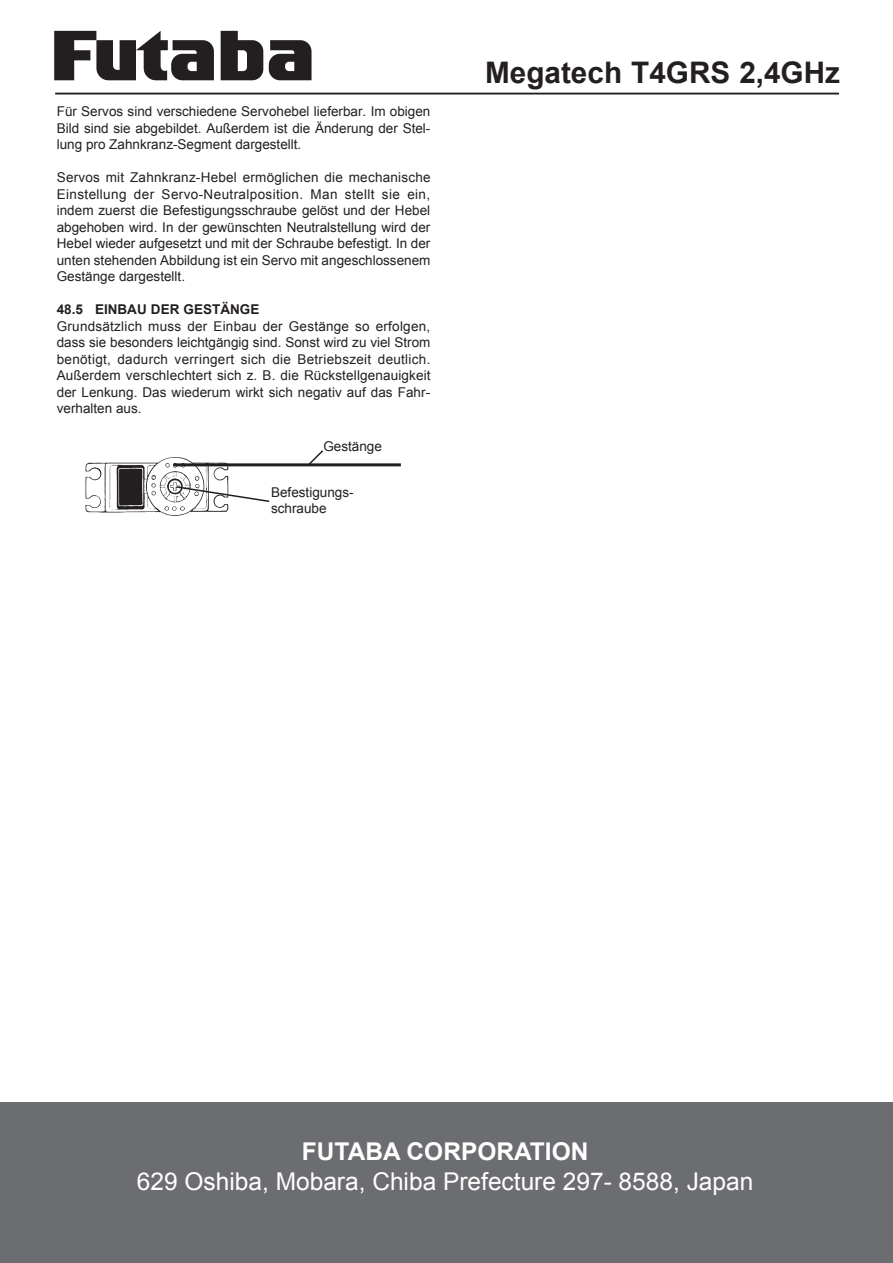
<style>
.page{position:relative;width:893px;height:1263px;background:#fff}
.page>*{position:absolute;margin:0;border:0;box-sizing:border-box;transform-origin:0 0}
.t1{font:700 29.7px "Arial";color:#231f20}
.t2{font:24.45px "Arial";color:#fff}
.t3{font:700 24.45px "Arial";color:#fff}
.t4{font:13.5px/16.5px "Arial";color:#231f20;text-align:justify}
.t5{font:700 13.5px "Arial";color:#231f20}
</style>
<div class="page">
<svg style="left:54px;top:31px;width:160px;height:49px"></svg>
<svg style="left:269px;top:40px;width:43px;height:40px;background:#464344"></svg>
<svg style="left:221px;top:31px;width:42px;height:49px"></svg>
<hr style="left:55px;top:93px;width:784px;height:1px;background:#231f20">
<img style="left:85px;top:457px;width:145px;height:58px">
<svg style="left:307px;top:450px;width:18px;height:17px"></svg>
<svg style="left:175px;top:485px;width:95px;height:18px"></svg>
<hr style="left:173px;top:463px;width:228px;height:3px;background:#231f20">
<div style="left:0;top:1102px;width:893px;height:161px;background:#6c6d70"></div>
<p class="t4" style="left:57px;top:104px;width:375px">Für Servos sind verschiedene Servohebel lieferbar. Im obigen Bild sind sie abgebildet. Außerdem ist die Änderung der Stel&shy;lung pro Zahnkranz-Segment dargestellt.</p>
<p class="t4" style="left:57px;top:170px;width:375px">Servos mit Zahnkranz-Hebel ermöglichen die mechanische Einstellung der Servo-Neutralposition. Man stellt sie ein, indem zuerst die Befestigungsschraube gelöst und der Hebel abgehoben wird. In der gewünschten Neutralstellung wird der Hebel wieder aufgesetzt und mit der Schraube befestigt. In der unten stehenden Abbildung ist ein Servo mit angeschlossenem Gestänge dargestellt.</p>
<p class="t5" style="left:57px;top:301px;width:204px">48.5 EINBAU DER GESTÄNGE</p>
<p class="t4" style="left:57px;top:318px;width:375px">Grundsätzlich muss der Einbau der Gestänge so erfolgen, dass sie besonders leichtgängig sind. Sonst wird zu viel Strom benötigt, dadurch verringert sich die Betriebszeit deutlich.<br>Außerdem verschlechtert sich z. B. die Rückstellgenauigkeit der Lenkung. Das wiederum wirkt sich negativ auf das Fahr&shy;verhalten aus.</p>
<p class="t4" style="left:323px;top:438px;width:60px">Gestänge</p>
<p class="t4" style="left:271px;top:484px;width:84px">Befestigungs&shy;schraube</p>
<h1 class="t1" style="left:485px;top:53px;width:356px">Megatech T4GRS 2,4GHz</h1>
<h2 class="t3" style="left:302px;top:1135px;width:288px">FUTABA CORPORATION</h2>
<h2 class="t2" style="left:137px;top:1165px;width:618px">629 Oshiba, Mobara, Chiba Prefecture 297- 8588, Japan</h2>
</div>
